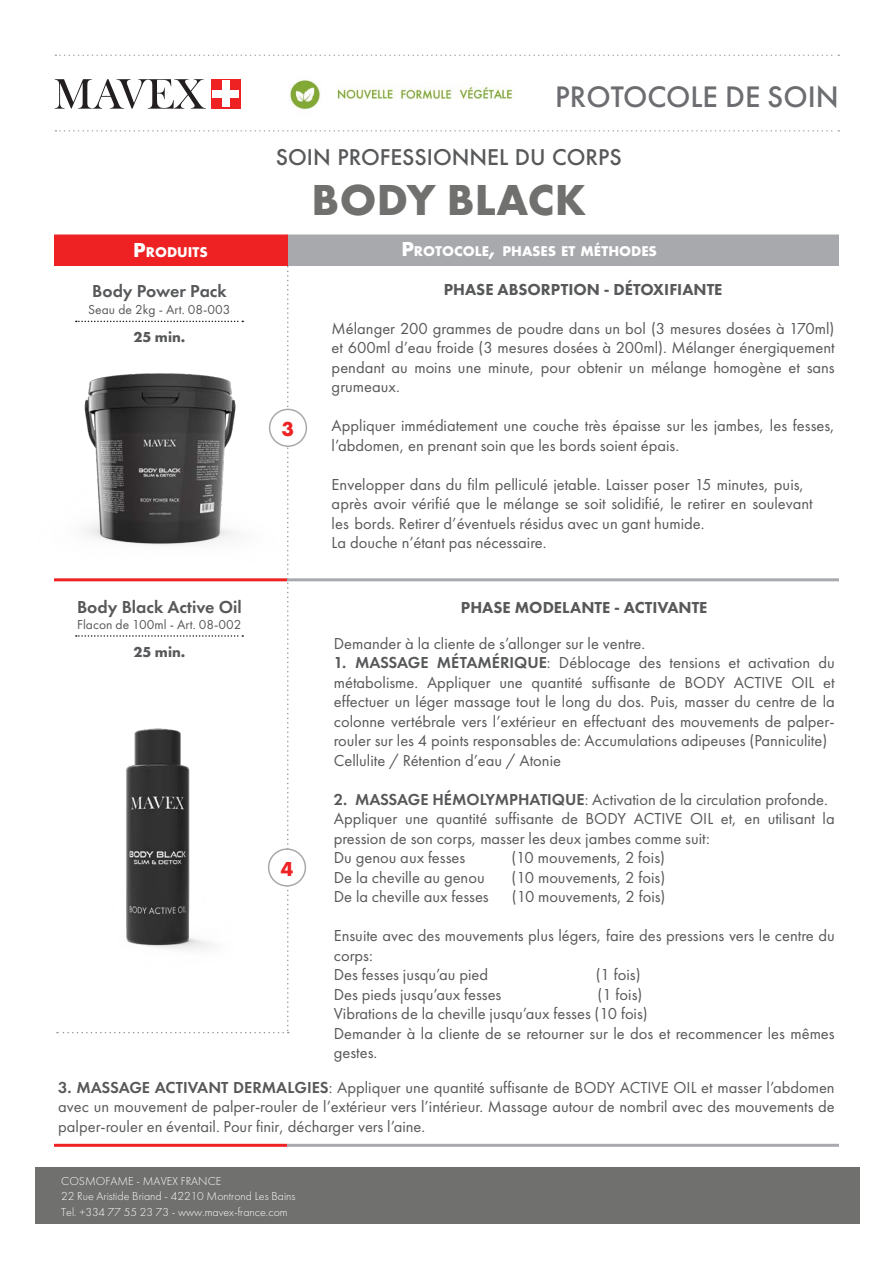
<style>
.page{position:relative;width:893px;height:1263px;background:#fff}
.page>*{position:absolute;margin:0;border:0;box-sizing:border-box;transform-origin:0 0}
.t1{font:700 45px "Futura PT";letter-spacing:.01em;color:#70706e}
.t2{font:500 30.75px "Futura PT";color:#6c6d70}
.t3{font:500 21px "Futura";color:#57585a}
.t4{font:700 21px "Futura PT";color:#ee2123}
.t5{font:600 18px "Futura PT";color:#57585a}
.t6{font:16.5px/19.5px "Futura PT";color:#57585a}
.t7{font:800 16.5px "Futura PT";color:#57585a}
.t8{font:700 15px "Futura PT";color:#57585a}
.t9{font:700 14.7px "Futura PT";color:#fff}
.t10{font:13.5px "Futura PT";color:#57585a}
.t11{font:300 12px/15.1px "Futura PT";color:#fff}
.s1{font-size:21px}
.s2{font-weight:600}
</style>
<div class="page">
<div style="left:35px;top:1168px;width:825px;height:56px;background:#70706e"></div>
<svg style="left:55px;top:79px;width:151px;height:30px"></svg>
<div style="left:211px;top:79px;width:30px;height:30px;background:#ee2123"></div>
<div style="left:213px;top:90px;width:26px;height:8px;background:#fff"></div>
<div style="left:222px;top:81px;width:8px;height:26px;background:#fff"></div>
<svg style="left:55px;top:55px;width:784px;height:1px"></svg>
<svg style="left:55px;top:130px;width:784px;height:2px"></svg>
<div style="left:287px;top:234px;width:552px;height:32px;background:#a8a9ad"></div>
<div style="left:54px;top:234px;width:234px;height:32px;background:#ee2123"></div>
<hr style="left:54px;top:578px;width:233px;height:3px;background:#ee2123">
<hr style="left:287px;top:578px;width:552px;height:3px;background:#a8a9ad">
<hr style="left:54px;top:1144px;width:233px;height:3px;background:#ee2123">
<hr style="left:287px;top:1144px;width:552px;height:3px;background:#a8a9ad">
<div style="left:269px;top:409px;width:38px;height:38px;border:2px solid #a8a9ad;border-radius:50%"></div>
<div style="left:268px;top:848px;width:38px;height:39px;border:2px solid #a8a9ad;border-radius:50%"></div>
<svg style="left:57px;top:266px;width:232px;height:767px"></svg>
<img style="left:290px;top:80px;width:223px;height:30px">
<h2 class="t2" style="left:555px;top:78px;width:285px">PROTOCOLE DE SOIN</h2>
<p class="t3" style="left:276px;top:143px;width:347px">SOIN PROFESSIONNEL DU CORPS</p>
<h1 class="t1" style="left:311px;top:171px;width:276px">BODY BLACK</h1>
<p class="t9" style="left:133px;top:243px;width:76px"><span class="s1">P</span>RODUITS</p>
<p class="t9" style="left:401px;top:242px;width:257px"><span class="s1">P</span>ROTOCOLE<span class="s1">,</span> PHASES ET MÉTHODES</p>
<p class="t5" style="left:92px;top:280px;width:136px">Body Power Pack</p>
<p class="t10" style="left:88px;top:301px;width:144px">Seau de 2kg - Art. 08-003</p>
<p class="t8" style="left:133px;top:327px;width:53px">25 min.</p>
<p class="t5" style="left:77px;top:595px;width:166px">Body Black Active Oil</p>
<p class="t10" style="left:77px;top:617px;width:166px">Flacon de 100ml - Art. 08-002</p>
<p class="t8" style="left:133px;top:643px;width:53px">25 min.</p>
<p class="t4" style="left:282px;top:415px;width:14px">3</p>
<p class="t4" style="left:281px;top:855px;width:14px">4</p>
<p class="t7" style="left:444px;top:279px;width:280px">PHASE ABSORPTION - DÉTOXIFIANTE</p>
<p class="t6" style="left:332px;top:318px;width:505px;text-align:justify">Mélanger 200 grammes de poudre dans un bol (3 mesures dosées à 170ml) et 600ml d’eau froide (3 mesures dosées à 200ml). Mélanger énergiquement pendant au moins une minute, pour obtenir un mélange homogène et sans grumeaux.</p>
<p class="t6" style="left:332px;top:416px;width:505px">Appliquer immédiatement une couche très épaisse sur les jambes, les fesses, l’abdomen, en prenant soin que les bords soient épais.</p>
<p class="t6" style="left:332px;top:474px;width:483px">Envelopper dans du film pelliculé jetable. Laisser poser 15 minutes, puis, après avoir vérifié que le mélange se soit solidifié, le retirer en soulevant les bords. Retirer d’éventuels résidus avec un gant humide.<br>La douche n’étant pas nécessaire.</p>
<p class="t7" style="left:461px;top:597px;width:248px">PHASE MODELANTE - ACTIVANTE</p>
<p class="t6" style="left:334px;top:633px;width:313px">Demander à la cliente de s’allonger sur le ventre.</p>
<p class="t6" style="left:334px;top:653px;width:502px;text-align:justify"><span class="s2">1. MASSAGE MÉTAMÉRIQUE</span>: Déblocage des tensions et activation du métabolisme. Appliquer une quantité suffisante de BODY ACTIVE OIL et effectuer un léger massage tout le long du dos. Puis, masser du centre de la colonne vertébrale vers l’extérieur en effectuant des mouvements de palper&shy;rouler sur les 4 points responsables de: Accumulations adipeuses (Panniculite)</p>
<p class="t6" style="left:334px;top:750px;width:229px">Cellulite / Rétention d’eau / Atonie</p>
<p class="t6" style="left:334px;top:789px;width:496px"><span class="s2">2. MASSAGE HÉMOLYMPHATIQUE</span>: Activation de la circulation profonde.</p>
<p class="t6" style="left:334px;top:809px;width:502px">Appliquer une quantité suffisante de BODY ACTIVE OIL et, en utilisant la pression de son corps, masser les deux jambes comme suit:</p>
<p class="t6" style="left:334px;top:848px;width:133px">Du genou aux fesses</p>
<p class="t6" style="left:511px;top:848px;width:155px">(10 mouvements, 2 fois)</p>
<p class="t6" style="left:334px;top:867px;width:152px">De la cheville au genou</p>
<p class="t6" style="left:512px;top:867px;width:155px">(10 mouvements, 2 fois)</p>
<p class="t6" style="left:334px;top:887px;width:156px">De la cheville aux fesses</p>
<p class="t6" style="left:512px;top:887px;width:155px">(10 mouvements, 2 fois)</p>
<p class="t6" style="left:334px;top:926px;width:502px">Ensuite avec des mouvements plus légers, faire des pressions vers le centre du corps:</p>
<p class="t6" style="left:334px;top:965px;width:156px">Des fesses jusqu’au pied</p>
<p class="t6" style="left:596px;top:965px;width:46px">(1 fois)</p>
<p class="t6" style="left:334px;top:984px;width:169px">Des pieds jusqu’aux fesses</p>
<p class="t6" style="left:598px;top:984px;width:46px">(1 fois)</p>
<p class="t6" style="left:334px;top:1004px;width:315px">Vibrations de la cheville jusqu’aux fesses (10 fois)</p>
<p class="t6" style="left:334px;top:1023px;width:502px">Demander à la cliente de se retourner sur le dos et recommencer les mêmes gestes.</p>
<p class="t6" style="left:58px;top:1077px;width:778px;text-align:justify"><span class="s2">3. MASSAGE ACTIVANT DERMALGIES</span>: Appliquer une quantité suffisante de BODY ACTIVE OIL et masser l’abdomen avec un mouvement de palper-rouler de l’extérieur vers l’intérieur. Massage autour de nombril avec des mouvements de palper-rouler en éventail. Pour finir, décharger vers l’aine.</p>
<p class="t11" style="left:61px;top:1174px;width:236px">COSMOFAME - MAVEX FRANCE<br>22 Rue Aristide Briand - 42210 Montrond Les Bains<br>Tel. +334 77 55 23 73 - www.mavex-france.com</p>
</div>
